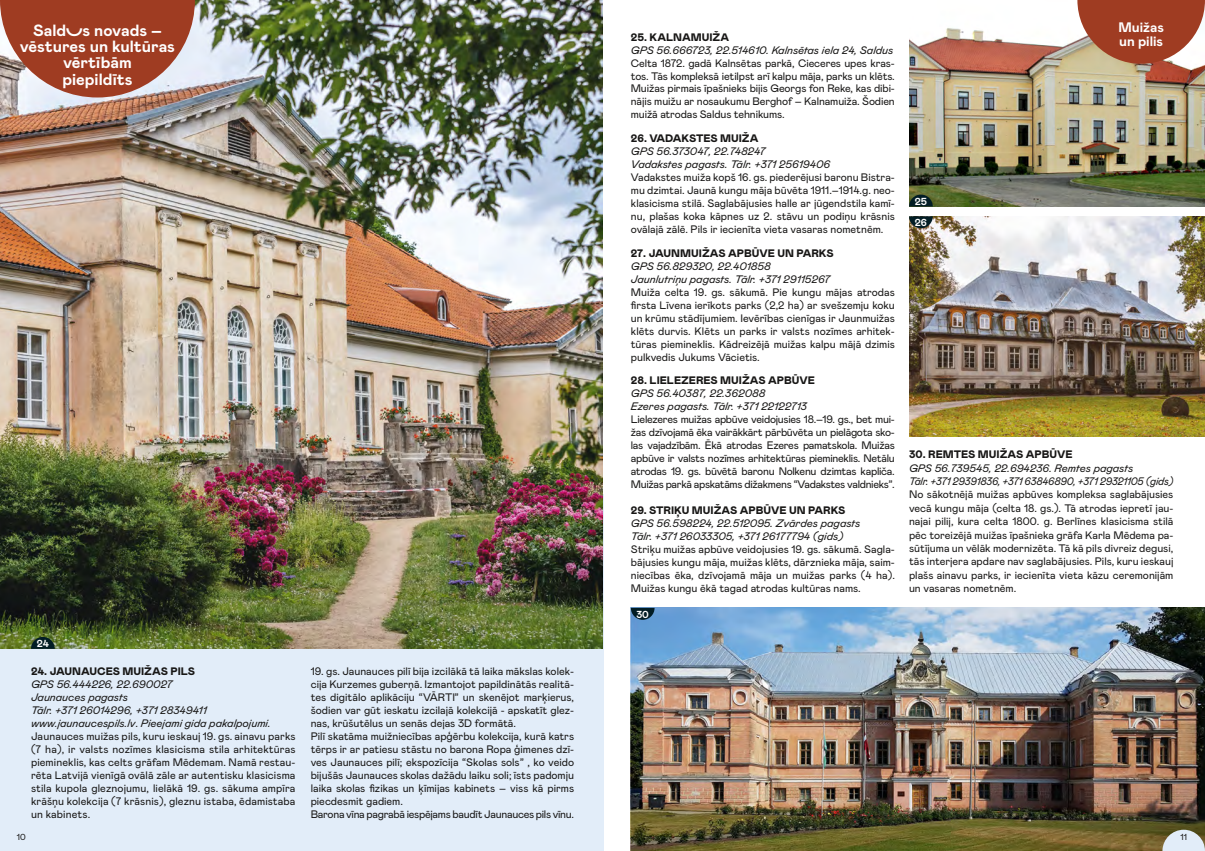
<style>
.page{position:relative;width:1205px;height:851px;background:#fff}
.page>*{position:absolute;margin:0;border:0;box-sizing:border-box;transform-origin:0 0}
.t1{font:700 16.25px/16.2px "Mabry Pro";color:#fff;text-align:center}
.t2{font:700 13.75px/13.8px "Mabry Pro";color:#fff}
.t3{font:10.88px/13px "Mabry Pro";color:#181716;text-align:justify}
.t4{font:italic 10.88px/13px "Mabry Pro";color:#181716}
.t5{font:900 10.88px "Mabry Pro";color:#181716}
.t6{font:700 10.12px "Mabry Pro";letter-spacing:-.01em;color:#fff}
.t7{font:8.75px "Mabry Pro";color:#181716}
.s1{font-family:"Overpriced Mabry"}
.s2{font-style:italic}
</style>
<div class="page">
<div style="left:0;top:494px;width:604px;height:356px;background:#e2edf9"></div>
<img style="left:909px;top:216px;width:296px;height:221px">
<img style="left:0;top:0;width:602px;height:648px">
<img style="left:909px;top:28px;width:296px;height:178px">
<svg style="left:0;top:0;width:195px;height:97px;background:#aa5c48"></svg>
<svg style="left:1077px;top:0;width:128px;height:64px;background:#ad5f47"></svg>
<img style="left:631px;top:607px;width:574px;height:243px">
<svg style="left:1162px;top:829px;width:43px;height:21px"></svg>
<svg style="left:909px;top:216px;width:24px;height:12px"></svg>
<svg style="left:631px;top:607px;width:23px;height:12px"></svg>
<svg style="left:31px;top:636px;width:24px;height:12px"></svg>
<svg style="left:909px;top:194px;width:24px;height:12px"></svg>
<h1 class="t1" style="left:20px;top:21px;width:157px"><span class="s1">Saldus</span> novads – vēstures un kultūras vērtībām<br>piepildīts</h1>
<p class="t2" style="left:1118px;top:20px;width:47px">Muižas un pilis</p>
<p class="t5" style="left:631px;top:29px;width:100px">25. KALNAMUIŽA</p>
<p class="t4" style="left:631px;top:43px;width:264px">GPS 56.666723, 22.514610. Kalnsētas iela 24, Saldus</p>
<p class="t3" style="left:631px;top:56px;width:265px">Celta 1872. gadā Kalnsētas parkā, Cieceres upes kras&shy;tos. Tās kompleksā ietilpst arī kalpu māja, parks un klēts.<br>Muižas pirmais īpašnieks bijis Georgs fon Reke, kas dibi&shy;nājis muižu ar nosaukumu Berghof – Kalnamuiža. Šodien muižā atrodas Saldus tehnikums.</p>
<p class="t5" style="left:631px;top:130px;width:129px">26. VADAKSTES MUIŽA</p>
<p class="t4" style="left:631px;top:144px;width:201px">GPS 56.373047, 22.748247<br>Vadakstes pagasts. Tālr. +371 25619406</p>
<p class="t3" style="left:631px;top:170px;width:265px">Vadakstes muiža kopš 16. gs. piederējusi baronu Bistra&shy;mu dzimtai. Jaunā kungu māja būvēta 1911.–1914.g. neo&shy;klasicisma stilā. Saglabājusies halle ar jūgendstila kamī&shy;nu, plašas koka kāpnes uz 2. stāvu un podiņu krāsnis ovālajā zālē. Pils ir iecienīta vieta vasaras nometnēm.</p>
<p class="t5" style="left:631px;top:245px;width:204px">27. JAUNMUIŽAS APBŪVE UN PARKS</p>
<p class="t4" style="left:631px;top:259px;width:201px">GPS 56.829320, 22.401858<br>Jaunlutriņu pagasts. Tālr. +371 29115267</p>
<p class="t3" style="left:631px;top:285px;width:266px">Muiža celta 19. gs. sākumā. Pie kungu mājas atrodas firsta Līvena ierīkots parks (2,2 ha) ar svešzemju koku un krūmu stādījumiem. Ievērības cienīgas ir Jaunmuižas klēts durvis. Klēts un parks ir valsts nozīmes arhitek&shy;tūras piemineklis. Kādreizējā muižas kalpu mājā dzimis pulkvedis Jukums Vācietis.</p>
<p class="t5" style="left:631px;top:372px;width:186px">28. LIELEZERES MUIŽAS APBŪVE</p>
<p class="t4" style="left:631px;top:386px;width:178px">GPS 56.40387, 22.362088<br>Ezeres pagasts. Tālr. +371 22122713</p>
<p class="t3" style="left:631px;top:412px;width:265px">Lielezeres muižas apbūve veidojusies 18.–19. gs., bet mui&shy;žas dzīvojamā ēka vairākkārt pārbūvēta un pielāgota sko&shy;las vajadzībām. Ēkā atrodas Ezeres pamatskola. Muižas apbūve ir valsts nozīmes arhitektūras piemineklis. Netālu atrodas 19. gs. būvētā baronu Nolkenu dzimtas kapliča.<br>Muižas parkā apskatāms dižakmens “Vadakstes valdnieks”.</p>
<p class="t5" style="left:631px;top:502px;width:216px">29. STRIĶU MUIŽAS APBŪVE UN PARKS</p>
<p class="t4" style="left:631px;top:516px;width:231px">GPS 56.598224, 22.512095. Zvārdes pagasts<br>Tālr. +371 26033305, +371 26177794 (gids)</p>
<p class="t3" style="left:631px;top:542px;width:266px">Striķu muižas apbūve veidojusies 19. gs. sākumā. Sagla&shy;bājusies kungu māja, muižas klēts, dārznieka māja, saim&shy;niecības ēka, dzīvojamā māja un muižas parks (4 ha).<br>Muižas kungu ēkā tagad atrodas kultūras nams.</p>
<p class="t6" style="left:915px;top:194px;width:14px">25</p>
<p class="t6" style="left:915px;top:215px;width:14px">26</p>
<p class="t5" style="left:909px;top:446px;width:165px">30. REMTES MUIŽAS APBŪVE</p>
<p class="t4" style="left:909px;top:460px;width:266px;line-height:13.4px">GPS 56.739545, 22.694236. Remtes pagasts<br>Tālr. +371 29391836, +371 63846890, +371 29321105 (gids)</p>
<p class="t3" style="left:909px;top:487px;width:266px;line-height:13.4px">No sākotnējā muižas apbūves kompleksa saglabājusies vecā kungu māja (celta 18. gs.). Tā atrodas iepretī jau&shy;najai pilij, kura celta 1800. g. Berlīnes klasicisma stilā pēc toreizējā muižas īpašnieka grāfa Karla Mēdema pa&shy;sūtījuma un vēlāk modernizēta. Tā kā pils divreiz degusi, tās interjera apdare nav saglabājusies. Pils, kuru ieskauj plašs ainavu parks, ir iecienīta vieta kāzu ceremonijām un vasaras nometnēm.</p>
<p class="t6" style="left:37px;top:636px;width:13px">24</p>
<p class="t5" style="left:31px;top:663px;width:166px">24. JAUNAUCES MUIŽAS PILS</p>
<p class="t3" style="left:31px;top:676px;width:266px;text-align:left"><span class="s2">GPS 56.444226, 22.690027<br>Jaunauces pagasts<br>Tālr. +371 26014296, +371 28349411 www.jaunaucespils.lv</span>. <span class="s2">Pieejami gida pakalpojumi.<br></span>Jaunauces muižas pils, kuru ieskauj 19. gs. ainavu parks (7 ha), ir valsts nozīmes klasicisma stila arhitektūras piemineklis, kas celts grāfam Mēdemam. Namā restau&shy;rēta Latvijā vienīgā ovālā zāle ar autentisku klasicisma stila kupola gleznojumu, lielākā 19. gs. sākuma ampīra krāšņu kolekcija (7 krāsnis), gleznu istaba, ēdamistaba un kabinets.</p>
<p class="t7" style="left:17px;top:831px;width:10px">10</p>
<p class="t3" style="left:311px;top:663px;width:265px;text-align:left">19. gs. Jaunauces pilī bija izcilākā tā laika mākslas kolek&shy;cija Kurzemes guberņā. Izmantojot papildinātās realitā&shy;tes digitālo aplikāciju “VĀRTI” un skenējot marķierus, šodien var gūt ieskatu izcilajā kolekcijā - apskatīt glez&shy;nas, krūšutēlus un senās dejas 3D formātā.<br>Pilī skatāma muižniecības apģērbu kolekcija, kurā katrs tērps ir ar patiesu stāstu no barona Ropa ģimenes dzī&shy;ves Jaunauces pilī; ekspozīcija “Skolas sols” , ko veido bijušās Jaunauces skolas dažādu laiku soli; īsts padomju laika skolas fizikas un ķīmijas kabinets – viss kā pirms piecdesmit gadiem.<br>Barona vīna pagrabā iespējams baudīt Jaunauces pils vīnu.</p>
<p class="t6" style="left:636px;top:607px;width:14px">30</p>
<p class="t7" style="left:1180px;top:831px;width:8px">11</p>
</div>
